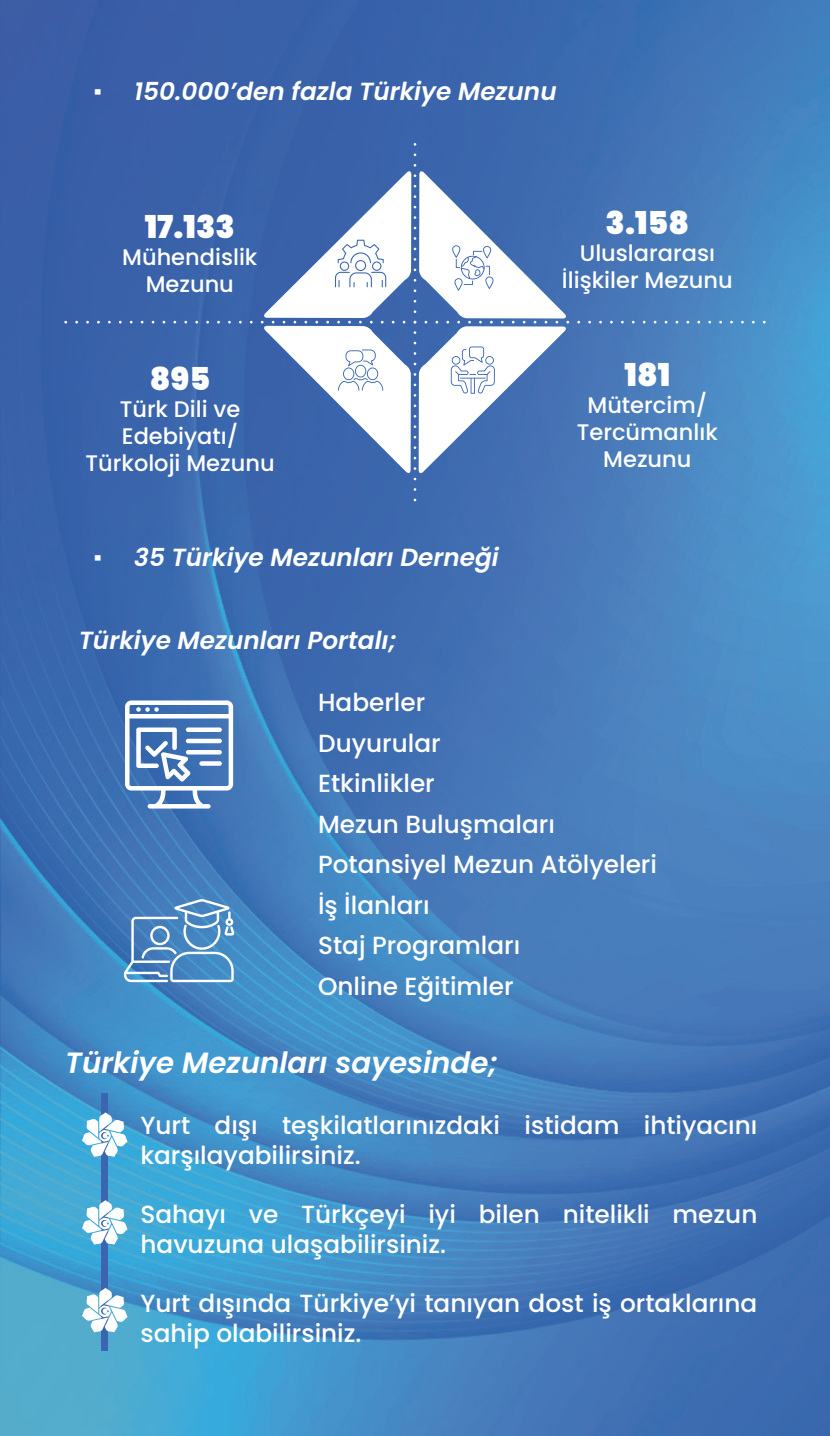
<style>
.page{position:relative;width:830px;height:1436px;background:#fff}
.page>*{position:absolute;margin:0;border:0;box-sizing:border-box;transform-origin:0 0}
.t1{font:900 31.5px "Poppins";color:#fff}
.t2{font:italic 600 29.25px "Poppins";color:#fff}
.t3{font:500 24.75px/40.5px "Poppins";color:#fff}
.t4{font:italic 600 24.75px "Poppins";color:#fff}
.t5{font:500 22.5px/27px "Poppins";color:#fff;text-align:center}
.s1{font-family:"Times New Roman";font-weight:400;font-style:normal}
.s2{font-family:"Times New Roman";font-weight:400}
</style>
<div class="page">
<img style="left:0;top:0;width:829px;height:1435px">
<svg style="left:75px;top:153px;width:679px;height:337px"></svg>
<svg style="left:124px;top:898px;width:110px;height:84px;background:#669acb"></svg>
<svg style="left:125px;top:700px;width:108px;height:108px"></svg>
<div style="left:101px;top:1093px;width:7px;height:257px;background:#3b65b0"></div>
<svg style="left:82px;top:1112px;width:46px;height:44px"></svg>
<svg style="left:82px;top:1199px;width:46px;height:45px"></svg>
<svg style="left:82px;top:1287px;width:46px;height:44px"></svg>
<p class="t4" style="left:94px;top:77px;width:464px"><span class="s1">▪</span> 150.000’den fazla Türkiye Mezunu</p>
<p class="t1" style="left:145px;top:208px;width:92px">17.133</p>
<p class="t5" style="left:122px;top:243px;width:137px">Mühendislik<br>Mezunu</p>
<p class="t1" style="left:150px;top:360px;width:62px">895</p>
<p class="t5" style="left:85px;top:395px;width:190px">Türk Dili ve<br>Edebiyatı/<br>Türkoloji Mezunu</p>
<p class="t4" style="left:94px;top:542px;width:406px"><span class="s1">▪</span> 35 Türkiye Mezunları Derneği</p>
<p class="t1" style="left:605px;top:205px;width:85px">3.158</p>
<p class="t5" style="left:561px;top:240px;width:172px">Uluslararası<br>İlişkiler Mezunu</p>
<p class="t1" style="left:624px;top:357px;width:47px">181</p>
<p class="t5" style="left:576px;top:392px;width:142px">Mütercim/<br>Tercümanlık<br>Mezunu</p>
<p class="t4" style="left:79px;top:626px;width:319px">Türkiye Mezunları Portalı;</p>
<p class="t3" style="left:318px;top:682px;width:340px">Haberler<br>Duyurular<br>Etkinlikler<br>Mezun Buluşmaları<br>Potansiyel Mezun Atölyeleri<br>İş İlanları<br>Staj Programları<br>Online Eğitimler</p>
<p class="t2" style="left:65px;top:1045px;width:434px">Türkiye Mezunları sayesinde;</p>
<p class="t3" style="left:140px;top:1110px;width:618px;line-height:29.7px;text-indent:-40px"><span class="s2">▪</span> Yurt dışı teşkilatlarınızdaki istidam ihtiyacını karşılayabilirsiniz.</p>
<p class="t3" style="left:140px;top:1199px;width:618px;line-height:29.7px;text-indent:-40px"><span class="s2">▪</span> Sahayı ve Türkçeyi iyi bilen nitelikli mezun havuzuna ulaşabilirsiniz.</p>
<p class="t3" style="left:140px;top:1288px;width:618px;line-height:29.7px;text-indent:-40px"><span class="s2">▪</span> Yurt dışında Türkiye’yi tanıyan dost iş ortaklarına sahip olabilirsiniz.</p>
</div>
